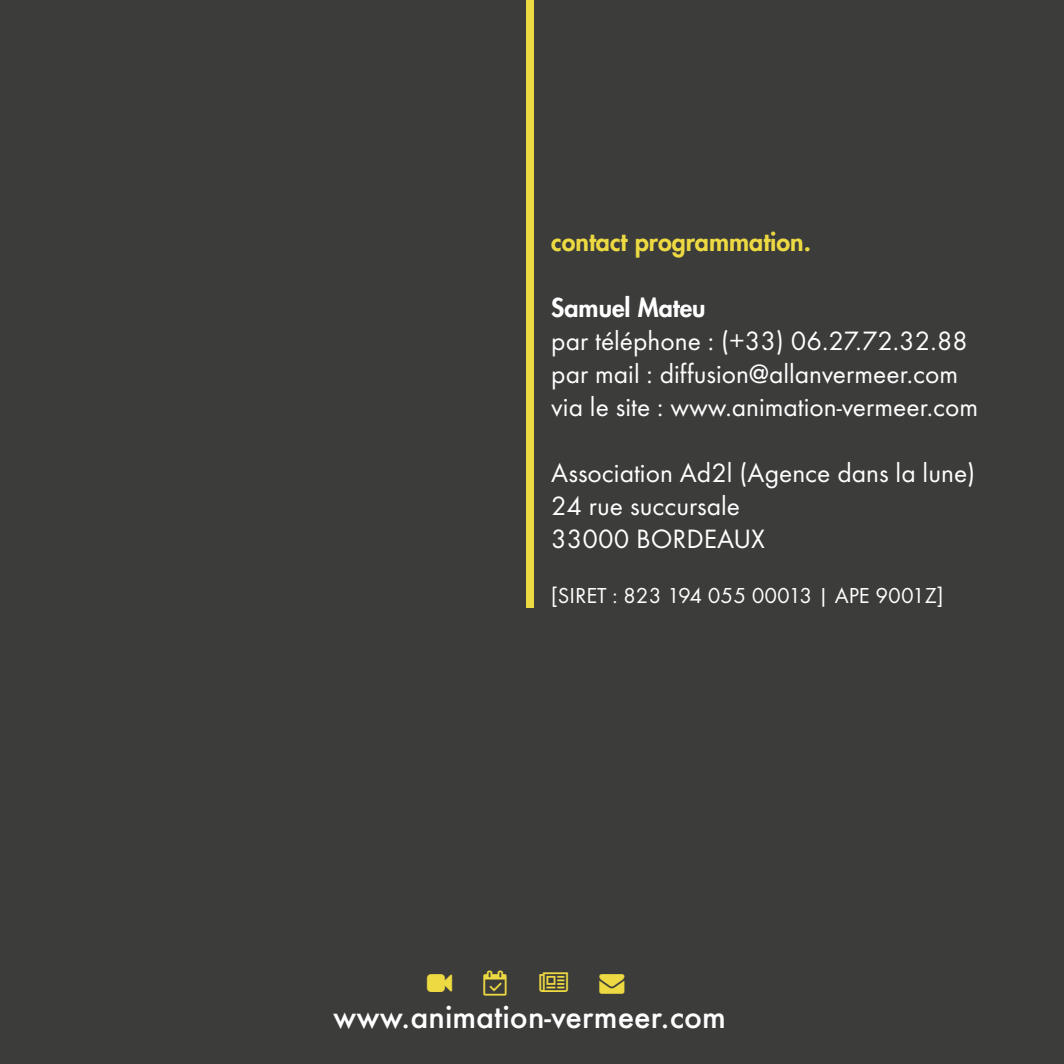
<style>
.page{position:relative;width:1064px;height:1064px;background:#fff}
.page>*{position:absolute;margin:0;border:0;box-sizing:border-box;transform-origin:0 0}
.t1{font:500 30px "Futura";color:#fff}
.t2{font:27.5px/33px "Futura TOT";color:#fff}
.t3{font:800 25px "Futura";color:#edd942}
.t4{font:800 25px "Futura";color:#fff}
.t5{font:22.5px "Futura TOT";color:#fff}
.s1{font-family:"Futura TOT";font-weight:400;font-size:27.5px;color:#3c3c3b}
</style>
<div class="page">
<div style="left:0;top:0;width:1063px;height:1063px;background:#3c3c3b"></div>
<div style="left:526px;top:0;width:7px;height:607px;background:#edd942"></div>
<p class="t3" style="left:551px;top:225px;width:261px">contact programmation.</p>
<p class="t4" style="left:551px;top:291px;width:162px">Samuel Mateu<span class="s1">,</span></p>
<p class="t2" style="left:551px;top:324px;width:428px">par téléphone : (+33) 06.27.72.32.88 par mail : diffusion@allanvermeer.com via le site : www.animation-vermeer.com</p>
<p class="t2" style="left:551px;top:456px;width:425px">Association Ad2l (Agence dans la lune)<br>24 rue succursale<br>33000 BORDEAUX</p>
<p class="t5" style="left:551px;top:582px;width:393px">[SIRET : 823 194 055 00013 | APE 9001Z]</p>
<p class="t1" style="left:333px;top:995px;width:394px">www.animation-vermeer.com</p>
</div>
